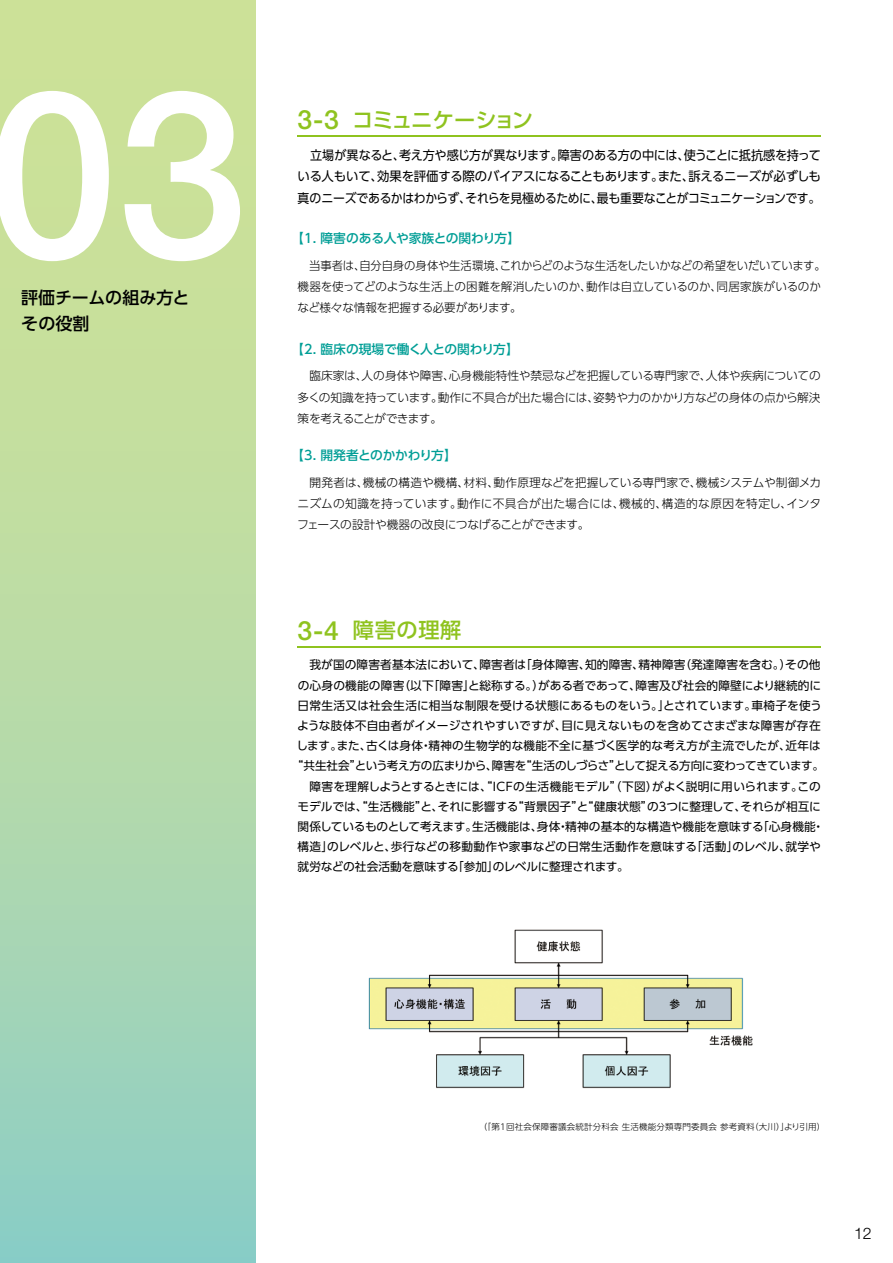
<style>
.page{position:relative;width:893px;height:1263px;background:#fff}
.page>*{position:absolute;margin:0;border:0;box-sizing:border-box;transform-origin:0 0}
.t1{font:500 233.85px "Helvetica Neue LT Std";color:#fff}
.t2{font:500 21.3px "UD Shin Go Pro";letter-spacing:-.055em;color:#8fc31f}
.t3{font:500 21.3px "UD Shin Go Pro";color:#8fc31f}
.t4{font:500 16.95px/25.5px "UD Shin Go Pro";color:#000}
.t5{font:300 15.9px "Helvetica Neue LT Std";color:#000}
.t6{font:12.75px/21.3px "UD Shin Go Pro";letter-spacing:-.03em;color:#000;text-align:justify;scale:.95 1}
.t7{font:500 12.75px "UD Shin Go Pro";letter-spacing:-.015em;color:#009e96}
.t8{font:11.7px "UD Shin Go Pro";letter-spacing:.005em;color:#000}
.t9{font:300 11.7px/21.3px "UD Shin Go Pro";letter-spacing:-.02em;color:#000;text-align:justify}
.t10{font:11.7px "UD Shin Go Pro";letter-spacing:-.035em;color:#000}
.t11{font:11.7px "UD Shin Go Pro";letter-spacing:-.02em;color:#000}
.t12{font:300 8.55px "UD Shin Go Pro";letter-spacing:.02em;color:#000}
.s1{font-family:"Helvetica Neue LT Std";font-size:26.55px}
</style>
<div class="page">
<div style="left:0;top:0;width:255px;height:1263px;background:linear-gradient(to bottom,#d7e590,#94d0c1)"></div>
<img style="left:368px;top:929px;width:385px;height:160px">
<hr style="left:298px;top:135px;width:523px;height:2px;background:#8fc31f">
<hr style="left:298px;top:646px;width:523px;height:2px;background:#8fc31f">
<h1 class="t1" style="left:-13px;top:35px;width:262px">03</h1>
<h3 class="t4" style="left:21px;top:284px;width:170px">評価チームの組み方とその役割</h3>
<h2 class="t2" style="left:298px;top:102px;width:237px"><span class="s1">3-3</span> コミュニケーション</h2>
<p class="t6" style="left:298px;top:144px;width:552px;text-indent:12px">立場が異なると、考え方や感じ方が異なります。障害のある方の中には、使うことに抵抗感を持っている人もいて、効果を評価する際のバイアスになることもあります。また、訴えるニーズが必ずしも真のニーズであるかはわからず、それらを見極めるために、最も重要なことがコミュニケーションです。</p>
<p class="t7" style="left:291px;top:228px;width:230px">【1. 障害のある人や家族との関わり方】</p>
<p class="t9" style="left:298px;top:254px;width:530px;text-align:left">　当事者は、自分自身の身体や生活環境、これからどのような生活をしたいかなどの希望をいだいています。機器を使ってどのような生活上の困難を解消したいのか、動作は自立しているのか、同居家族がいるのかなど様々な情報を把握する必要があります。</p>
<p class="t7" style="left:291px;top:338px;width:229px">【2. 臨床の現場で働く人との関わり方】</p>
<p class="t9" style="left:298px;top:365px;width:525px">　臨床家は、人の身体や障害、心身機能特性や禁忌などを把握している専門家で、人体や疾病についての多くの知識を持っています。動作に不具合が出た場合には、姿勢や力のかかり方などの身体の点から解決策を考えることができます。</p>
<p class="t7" style="left:291px;top:445px;width:167px">【3. 開発者とのかかわり方】</p>
<p class="t9" style="left:297px;top:471px;width:526px">　開発者は、機械の構造や機構、材料、動作原理などを把握している専門家で、機械システムや制御メカニズムの知識を持っています。動作に不具合が出た場合には、機械的、構造的な原因を特定し、インタフェースの設計や機器の改良につなげることができます。</p>
<h2 class="t3" style="left:298px;top:613px;width:165px"><span class="s1">3-4</span> 障害の理解</h2>
<p class="t8" style="left:298px;top:655px;width:524px">　我が国の障害者基本法において、障害者は「身体障害、知的障害、精神障害（発達障害を含む。）その他</p>
<p class="t8" style="left:298px;top:676px;width:525px">の心身の機能の障害（以下「障害」と総称する。）がある者であって、障害及び社会的障壁により継続的に</p>
<p class="t8" style="left:297px;top:696px;width:526px">日常生活又は社会生活に相当な制限を受ける状態にあるものをいう。」とされています。車椅子を使う</p>
<p class="t8" style="left:297px;top:716px;width:525px">ような肢体不自由者がイメージされやすいですが、目に見えないものを含めてさまざまな障害が存在</p>
<p class="t8" style="left:297px;top:736px;width:526px">します。また、古くは身体・精神の生物学的な機能不全に基づく医学的な考え方が主流でしたが、近年は</p>
<p class="t10" style="left:292px;top:756px;width:534px">“共生社会”という考え方の広まりから、障害を“生活のしづらさ”として捉える方向に変わってきています。</p>
<p class="t8" style="left:298px;top:777px;width:524px">　障害を理解しようとするときには、“ICFの生活機能モデル”（下図）がよく説明に用いられます。この</p>
<p class="t8" style="left:298px;top:797px;width:525px">モデルでは、“生活機能”と、それに影響する“背景因子”と“健康状態”の3つに整理して、それらが相互に</p>
<p class="t8" style="left:298px;top:817px;width:528px">関係しているものとして考えます。生活機能は、身体・精神の基本的な構造や機能を意味する「心身機能・</p>
<p class="t8" style="left:298px;top:837px;width:525px">構造」のレベルと、歩行などの移動動作や家事などの日常生活動作を意味する「活動」のレベル、就学や</p>
<p class="t11" style="left:298px;top:857px;width:333px">就労などの社会活動を意味する「参加」のレベルに整理されます。</p>
<p class="t12" style="left:479px;top:1120px;width:348px">（「第1回社会保障審議会統計分科会・生活機能分類専門委員会・参考資料（大川）」より引用）</p>
<h3 class="t5" style="left:854px;top:1223px;width:19px">12</h3>
</div>
